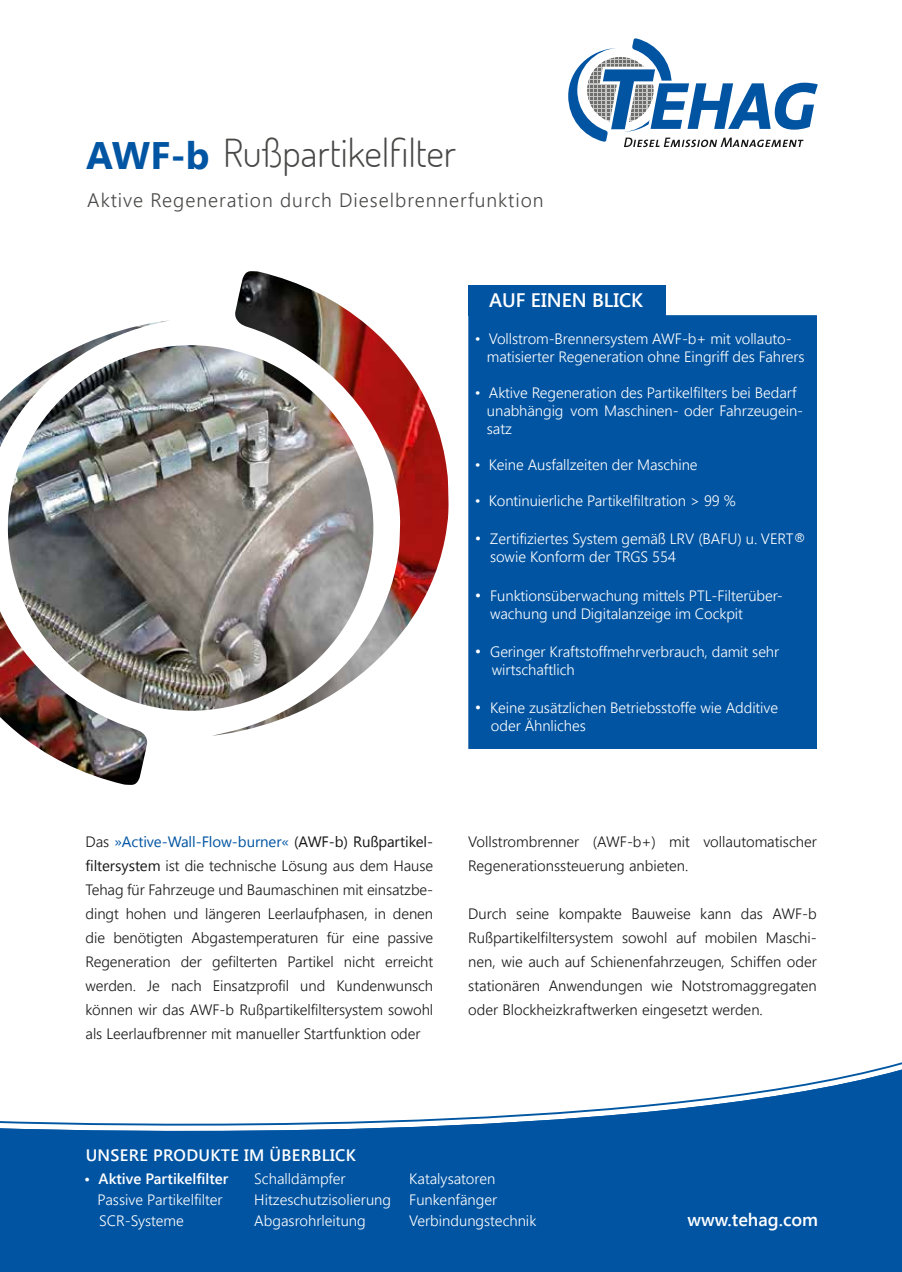
<style>
.page{position:relative;width:902px;height:1272px;background:#fff}
.page>*{position:absolute;margin:0;border:0;box-sizing:border-box;transform-origin:0 0}
.t1{font:300 38.55px "Dosis";color:#484847}
.t2{font:300 19.5px "Segoe UI";letter-spacing:.05em;color:#484847}
.t3{font:600 19.5px "Segoe UI";color:#fff}
.t4{font:600 18px "Segoe UI";color:#fff}
.t5{font:600 16.5px "Segoe UI";letter-spacing:.02em;color:#fff}
.t6{font:300 15px/24px "Segoe UI";color:#161716;text-align:justify}
.t7{font:300 15px/18px "Segoe UI";letter-spacing:-.005em;color:#fff}
.t8{font:600 15px "Segoe UI";color:#fff}
.s1{font-family:"Segoe UI";font-weight:700;font-size:38.25px;color:#0155a2}
.s2{font-size:16.5px}
.s3{font-weight:400;color:#0054a2}
.s4{font-weight:400}
</style>
<div class="page">
<div style="left:0;top:1208px;width:901px;height:63px;background:#0054a2"></div>
<svg style="left:0;top:1069px;width:901px;height:139px;fill:#0054a2"></svg>
<svg style="left:568px;top:38px;width:249px;height:109px"></svg>
<div style="left:468px;top:285px;width:197px;height:30px;background:#0054a2"></div>
<img style="left:0;top:271px;width:448px;height:514px">
<div style="left:468px;top:315px;width:348px;height:433px;background:#0054a2"></div>
<h1 class="t1" style="left:86px;top:127px;width:371px"><span class="s1">AWF-b</span> Rußpartikelfilter</h1>
<h2 class="t2" style="left:87px;top:186px;width:458px">Aktive Regeneration durch Dieselbrennerfunktion</h2>
<h2 class="t3" style="left:489px;top:286px;width:155px">AUF EINEN BLICK</h2>
<p class="t7" style="left:487px;top:329px;width:319px;text-indent:-12px">• Vollstrom-Brennersystem AWF-b+ mit vollauto&shy;matisierter Regeneration ohne Eingriff des Fahrers</p>
<p class="t7" style="left:487px;top:383px;width:318px;text-indent:-12px">• Aktive Regeneration des Partikelfilters bei Bedarf unabhängig vom Maschinen- oder Fahrzeugein&shy;satz</p>
<p class="t7" style="left:475px;top:455px;width:224px">• Keine Ausfallzeiten der Maschine</p>
<p class="t7" style="left:475px;top:491px;width:262px">• Kontinuierliche Partikelfiltration &gt; 99 %</p>
<p class="t7" style="left:490px;top:528px;width:318px;text-indent:-15px"><span class="s2">•</span> Zertifiziertes System gemäß LRV (BAFU) u. VERT® sowie Konform der TRGS 554</p>
<p class="t7" style="left:490px;top:586px;width:294px;text-indent:-15px"><span class="s2">•</span> Funktionsüberwachung mittels PTL-Filterüber&shy;wachung und Digitalanzeige im Cockpit</p>
<p class="t7" style="left:491px;top:642px;width:289px;text-indent:-17px"><span class="s2">•</span> Geringer Kraftstoffmehrverbrauch, damit sehr wirtschaftlich</p>
<p class="t7" style="left:491px;top:698px;width:288px;text-indent:-16px"><span class="s2">•</span> Keine zusätzlichen Betriebsstoffe wie Additive oder Ähnliches</p>
<p class="t6" style="left:86px;top:828px;width:349px">Das <span class="s3">»Active-Wall-Flow-burner«</span> <span class="s4">(AWF-b) Rußpartikel&shy;filtersystem</span> ist die technische Lösung aus dem Hause Tehag für Fahrzeuge und Baumaschinen mit einsatzbe&shy;dingt hohen und längeren Leerlaufphasen, in denen die benötigten Abgastemperaturen für eine passive Regeneration der gefilterten Partikel nicht erreicht werden. Je nach Einsatzprofil und Kundenwunsch können wir das AWF-b Rußpartikelfiltersystem sowohl als Leerlaufbrenner mit manueller Startfunktion oder</p>
<p class="t6" style="left:468px;top:828px;width:350px">Vollstrombrenner (AWF-b+) mit vollautomatischer<br>Regenerationssteuerung anbieten.</p>
<p class="t6" style="left:468px;top:900px;width:350px">Durch seine kompakte Bauweise kann das AWF-b Rußpartikelfiltersystem sowohl auf mobilen Maschi&shy;nen, wie auch auf Schienenfahrzeugen, Schiffen oder stationären Anwendungen wie Notstromaggregaten oder Blockheizkraftwerken eingesetzt werden.</p>
<p class="t5" style="left:86px;top:1143px;width:272px">UNSERE PRODUKTE IM ÜBERBLICK</p>
<p class="t8" style="left:84px;top:1168px;width:146px">• Aktive Partikelfilter</p>
<p class="t7" style="left:98px;top:1188px;width:126px;line-height:21px">Passive Partikelfilter<br>SCR-Systeme</p>
<p class="t7" style="left:254px;top:1167px;width:138px;line-height:21px">Schalldämpfer<br>Hitzeschutzisolierung<br>Abgasrohrleitung</p>
<p class="t7" style="left:409px;top:1167px;width:129px;line-height:21px">Katalysatoren<br>Funkenfänger<br>Verbindungstechnik</p>
<p class="t4" style="left:687px;top:1207px;width:132px">www.tehag.com</p>
</div>
